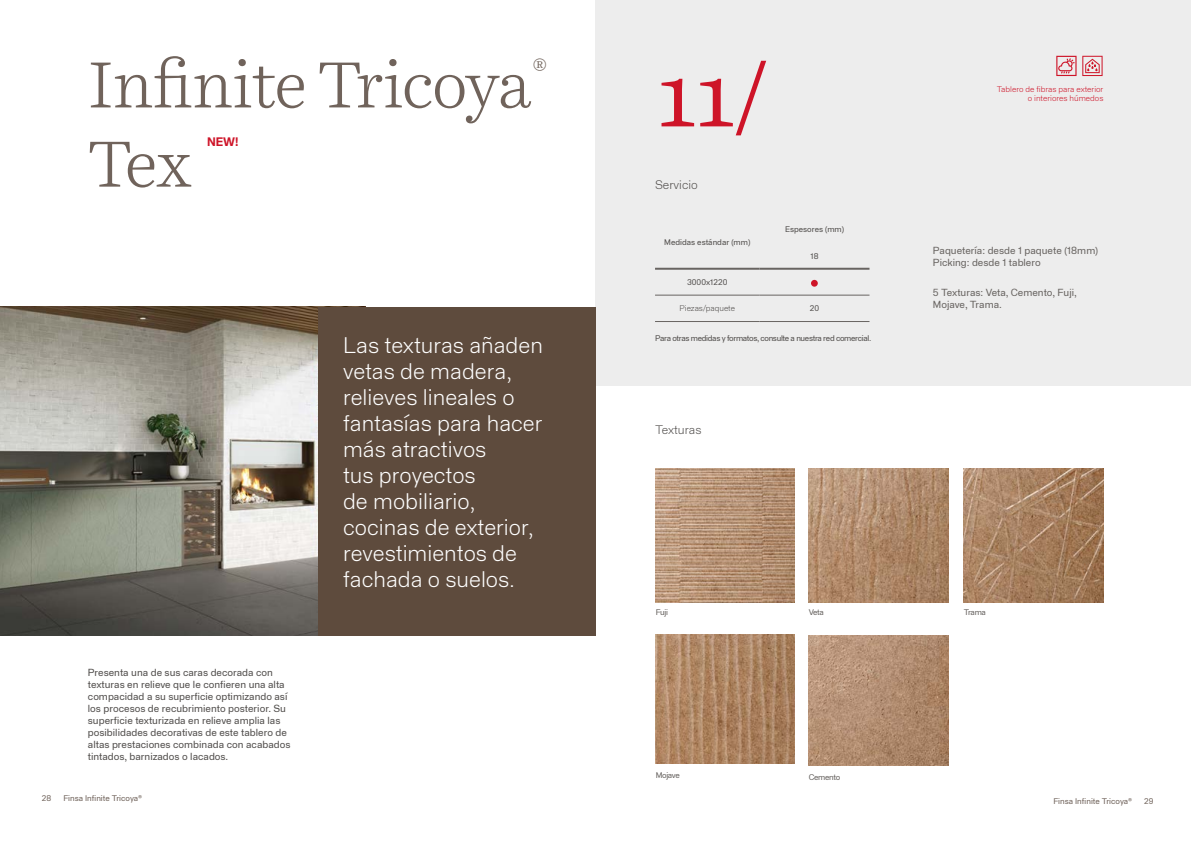
<style>
.page{position:relative;width:1191px;height:842px;background:#fff}
.page>*{position:absolute;margin:0;border:0;box-sizing:border-box;transform-origin:0 0}
.t1{font:90px "Harrietv 2 Text";color:#ce1428}
.t2{font:300 66px/79.2px "Harrietv 2 Text";letter-spacing:-.02em;color:#70635b}
.t3{font:300 22px/26px "Staff Grotesk";color:#fff}
.t4{font:300 17.5px "Harrietv 2 Text";color:#70635b}
.t5{font:300 12px "Staff Grotesk";color:#514e4c}
.t6{font:700 12px "Staff Grotesk";color:#ce1428}
.t7{font:10px/12px "Staff Grotesk";color:#514e4c}
.t8{font:10px/12px "Staff Grotesk";color:#686461}
.t9{font:8px "Staff Grotesk";letter-spacing:-.04em;color:#514e4c}
.t10{font:8px "Staff Grotesk";color:#70635b}
.t11{font:300 8px/9.6px "Staff Grotesk";color:#ce1428;text-align:right}
.t12{font:8px "Staff Grotesk";color:#514e4c}
.t13{font:8px "Staff Grotesk";letter-spacing:-.04em;color:#686461}
.t14{font:300 8px "Staff Grotesk";color:#514e4c}
</style>
<div class="page">
<div style="left:595px;top:0;width:596px;height:385px;background:#ededed"></div>
<img style="left:0;top:307px;width:318px;height:328px">
<img style="left:655px;top:468px;width:140px;height:134px">
<img style="left:655px;top:635px;width:140px;height:128px">
<img style="left:809px;top:468px;width:139px;height:134px">
<img style="left:809px;top:635px;width:139px;height:130px">
<img style="left:963px;top:468px;width:140px;height:134px">
<svg style="left:1056px;top:56px;width:20px;height:20px"></svg>
<svg style="left:1082px;top:55px;width:20px;height:21px"></svg>
<div style="left:318px;top:307px;width:277px;height:328px;background:#5e4b3d"></div>
<div style="left:811px;top:280px;width:7px;height:7px;background:#ce1428;border-radius:50%"></div>
<hr style="left:655px;top:268px;width:104px;height:2px;background:#686461">
<hr style="left:759px;top:268px;width:110px;height:2px;background:#686461">
<hr style="left:655px;top:295px;width:104px;height:1px;background:#686461">
<hr style="left:759px;top:295px;width:110px;height:1px;background:#686461">
<hr style="left:655px;top:321px;width:104px;height:1px;background:#686461">
<hr style="left:759px;top:321px;width:110px;height:1px;background:#686461">
<h2 class="t2" style="left:88px;top:45px;width:444px">Infinite Tricoya<br>Tex</h2>
<h3 class="t4" style="left:532px;top:51px;width:16px">®</h3>
<p class="t6" style="left:207px;top:134px;width:33px">NEW!</p>
<h1 class="t1" style="left:655px;top:35px;width:118px">11/</h1>
<p class="t5" style="left:655px;top:178px;width:44px">Servicio</p>
<p class="t12" style="left:664px;top:237px;width:87px">Medidas estándar (mm)</p>
<p class="t12" style="left:785px;top:225px;width:61px">Espesores (mm)</p>
<p class="t9" style="left:810px;top:252px;width:9px">18</p>
<p class="t12" style="left:687px;top:277px;width:42px">3000x1220</p>
<p class="t14" style="left:679px;top:304px;width:57px">Piezas/paquete</p>
<p class="t9" style="left:810px;top:304px;width:11px">20</p>
<h3 class="t3" style="left:343px;top:332px;width:201px">Las texturas añaden vetas de madera, relieves lineales o fantasías para hacer más atractivos<br>tus proyectos<br>de mobiliario, cocinas de exterior, revestimientos de fachada o suelos.</h3>
<p class="t9" style="left:655px;top:333px;width:218px">Para otras medidas y formatos, consulte a nuestra red comercial.</p>
<p class="t5" style="left:655px;top:423px;width:48px">Texturas</p>
<p class="t7" style="left:88px;top:666px;width:204px">Presenta una de sus caras decorada con texturas en relieve que le confieren una alta compacidad a su superficie optimizando así los procesos de recubrimiento posterior. Su superficie texturizada en relieve amplia las posibilidades decorativas de este tablero de altas prestaciones combinada con acabados tintados, barnizados o lacados.</p>
<p class="t13" style="left:656px;top:607px;width:14px">Fuji</p>
<p class="t13" style="left:656px;top:770px;width:26px">Mojave</p>
<p class="t13" style="left:809px;top:608px;width:17px">Veta</p>
<p class="t13" style="left:809px;top:772px;width:33px">Cemento</p>
<p class="t11" style="left:996px;top:84px;width:108px">Tablero de fibras para exterior o interiores húmedos</p>
<p class="t8" style="left:933px;top:245px;width:167px">Paquetería: desde 1 paquete (18mm)<br>Picking: desde 1 tablero</p>
<p class="t8" style="left:933px;top:286px;width:145px">5 Texturas: Veta, Cemento, Fuji,<br>Mojave, Trama.</p>
<p class="t13" style="left:963px;top:608px;width:24px">Trama</p>
<p class="t10" style="left:42px;top:793px;width:11px">28</p>
<p class="t10" style="left:63px;top:793px;width:80px">Finsa Infinite Tricoya®</p>
<p class="t10" style="left:1053px;top:796px;width:80px">Finsa Infinite Tricoya®</p>
<p class="t10" style="left:1144px;top:796px;width:11px">29</p>
</div>
